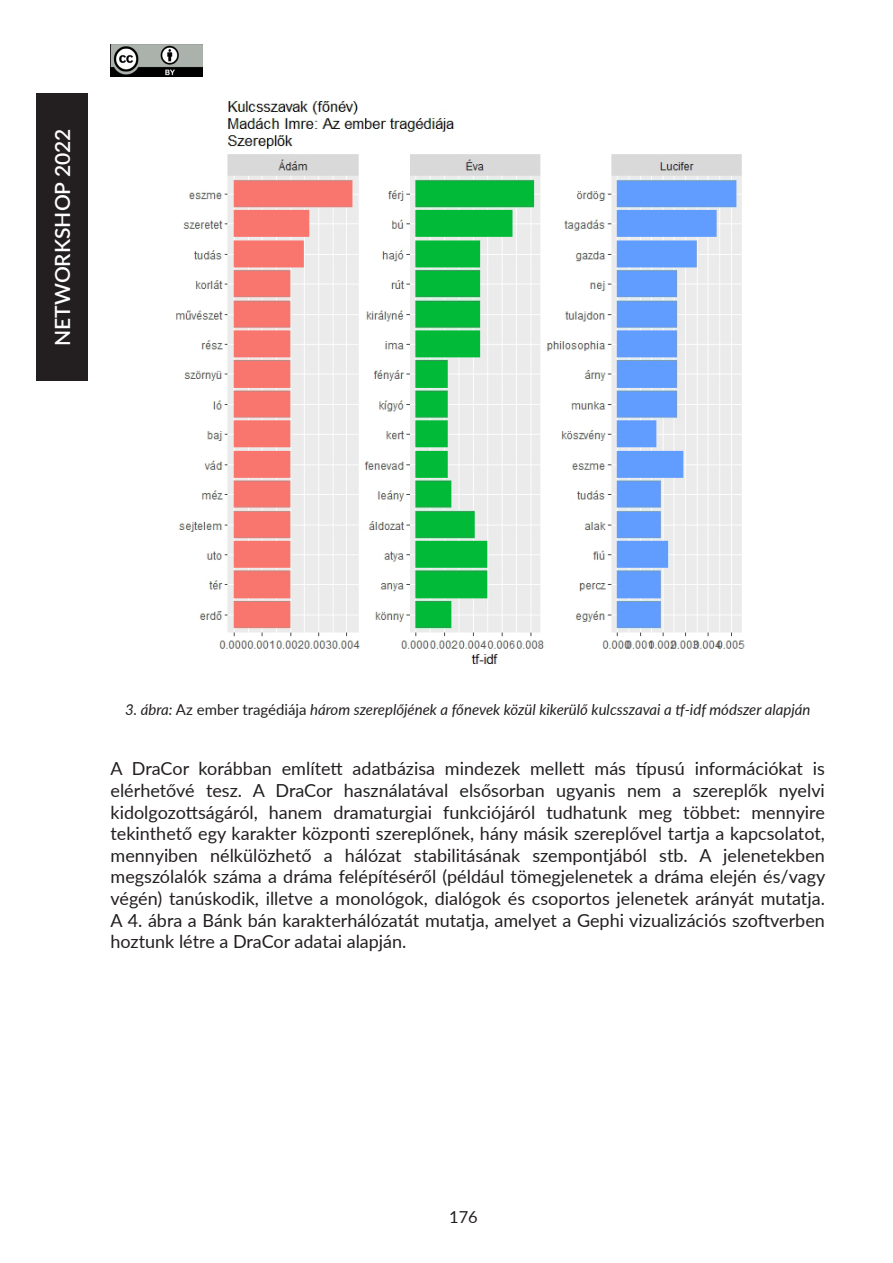
<style>
.page{position:relative;width:893px;height:1263px;background:#fff}
.page>*{position:absolute;margin:0;border:0;box-sizing:border-box;transform-origin:0 0}
.t1{font:600 21px "Lato";color:#fff}
.t2{font:18px/21.6px "Lato";color:#231f20;text-align:justify}
.t3{font:16.5px "Lato";color:#231f20}
.t4{font:italic 15px "Lato";color:#231f20}
.s1{font-style:normal}
</style>
<div class="page">
<div style="left:36px;top:94px;width:51px;height:287px;background:#231f20"></div>
<img style="left:111px;top:45px;width:92px;height:32px">
<img style="left:175px;top:100px;width:570px;height:565px">
<p class="t1" style="left:47px;top:346px;width:219px;rotate:-90deg">NETWORKSHOP 2022</p>
<p class="t4" style="left:125px;top:699px;width:687px">3. ábra: <span class="s1">Az ember tragédiája</span> három szereplőjének a főnevek közül kikerülő kulcsszavai a tf-idf módszer alapján</p>
<p class="t2" style="left:111px;top:757px;width:716px">A DraCor korábban említett adatbázisa mindezek mellett más típusú információkat is elérhetővé tesz. A DraCor használatával elsősorban ugyanis nem a szereplők nyelvi kidolgozottságáról, hanem dramaturgiai funkciójáról tudhatunk meg többet: mennyire tekinthető egy karakter központi szereplőnek, hány másik szereplővel tartja a kapcsolatot, mennyiben nélkülözhető a hálózat stabilitásának szempontjából stb. A jelenetekben megszólalók száma a dráma felépítéséről (például tömegjelenetek a dráma elején és/vagy végén) tanúskodik, illetve a monológok, dialógok és csoportos jelenetek arányát mutatja.<br>A 4. ábra a Bánk bán karakterhálózatát mutatja, amelyet a Gephi vizualizációs szoftverben hoztunk létre a DraCor adatai alapján.</p>
<p class="t3" style="left:449px;top:1205px;width:30px">176</p>
</div>
